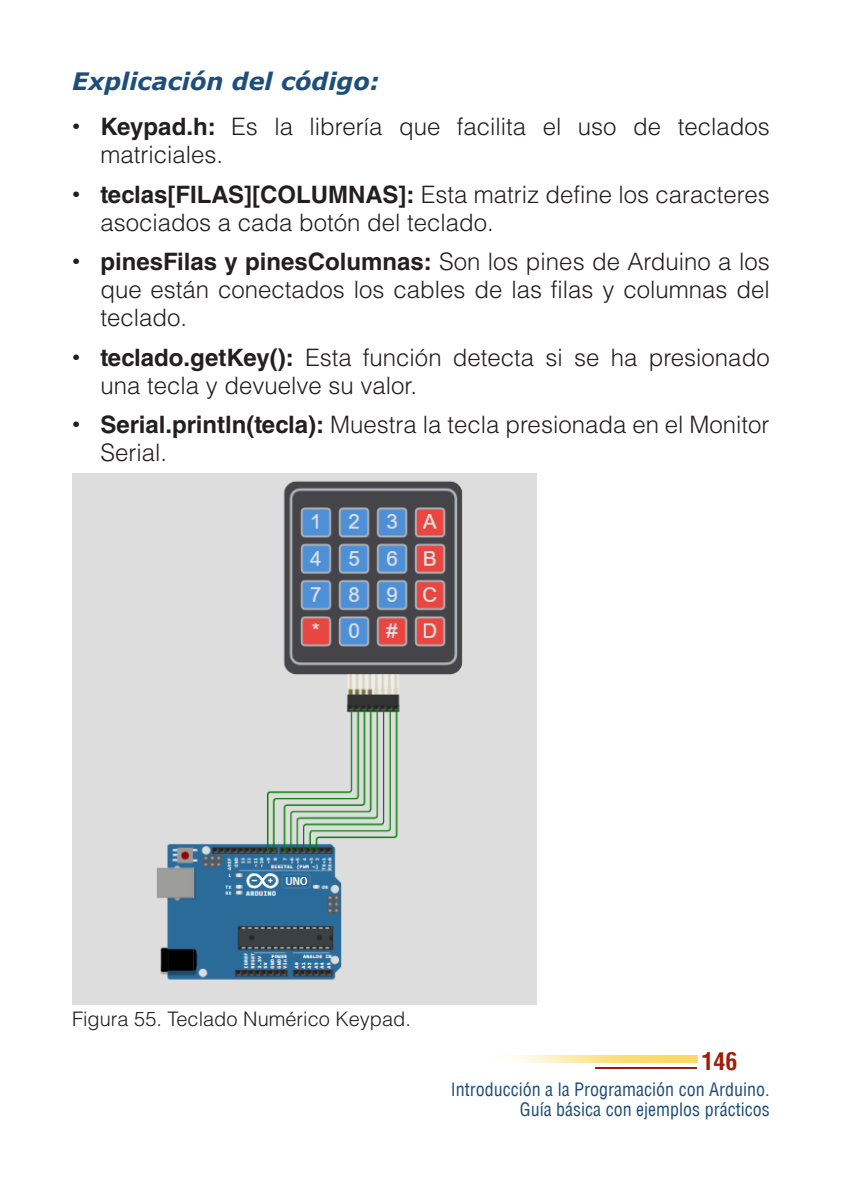
<style>
.page{position:relative;width:842px;height:1191px;background:#fff}
.page>*{position:absolute;margin:0;border:0;box-sizing:border-box;transform-origin:0 0}
.t1{font:300 24px/28px "Helvetica LT Std";color:#231f20}
.subtitulos_1{font:italic 700 24px "Verdana";color:#1e4f7a}
.t2{font:700 condensed 24px "Helvetica LT";color:#a01e08}
.Pie_de_foto{font:300 20px "Helvetica LT Std";color:#231f20}
.t3{font:condensed 18px/20px "Helvetica LT";color:#1e4f7a;text-align:right}
.s1{font-family:"Adobe Caslon Pro";font-weight:400}
.s2{font-weight:700}
</style>
<div class="page">
<hr style="left:595px;top:1067px;width:102px;height:1px;background:#a01e08">
<img style="left:510px;top:1056px;width:187px;height:6px">
<img style="left:72px;top:474px;width:464px;height:530px">
<p class="subtitulos_1" style="left:72px;top:65px;width:309px">Explicación del código:</p>
<p class="t1" style="left:100px;top:113px;width:671px;text-indent:-28px"><span class="s1">•</span> <span class="s2">Keypad.h:</span> Es la librería que facilita el uso de teclados matriciales.</p>
<p class="t1" style="left:100px;top:180px;width:671px;text-indent:-28px"><span class="s1">•</span> <span class="s2">teclas[FILAS][COLUMNAS]:</span> Esta matriz define los caracteres asociados a cada botón del teclado.</p>
<p class="t1" style="left:100px;top:247px;width:671px;text-align:justify;text-indent:-28px"><span class="s1">•</span> <span class="s2">pinesFilas y pinesColumnas:</span> Son los pines de Arduino a los que están conectados los cables de las filas y columnas del teclado.</p>
<p class="t1" style="left:100px;top:343px;width:671px;text-indent:-28px"><span class="s1">•</span> <span class="s2">teclado.getKey():</span> Esta función detecta si se ha presionado una tecla y devuelve su valor.</p>
<p class="t1" style="left:100px;top:410px;width:671px;text-indent:-28px"><span class="s1">•</span> <span class="s2">Serial.println(tecla):</span> Muestra la tecla presionada en el Monitor<br>Serial.</p>
<p class="Pie_de_foto" style="left:72px;top:1006px;width:341px">Figura 55. Teclado Numérico Keypad.</p>
<p class="t2" style="left:702px;top:1046px;width:37px">146</p>
<p class="t3" style="left:451px;top:1079px;width:320px">Introducción a la Programación con Arduino.<br>Guía básica con ejemplos prácticos</p>
</div>
